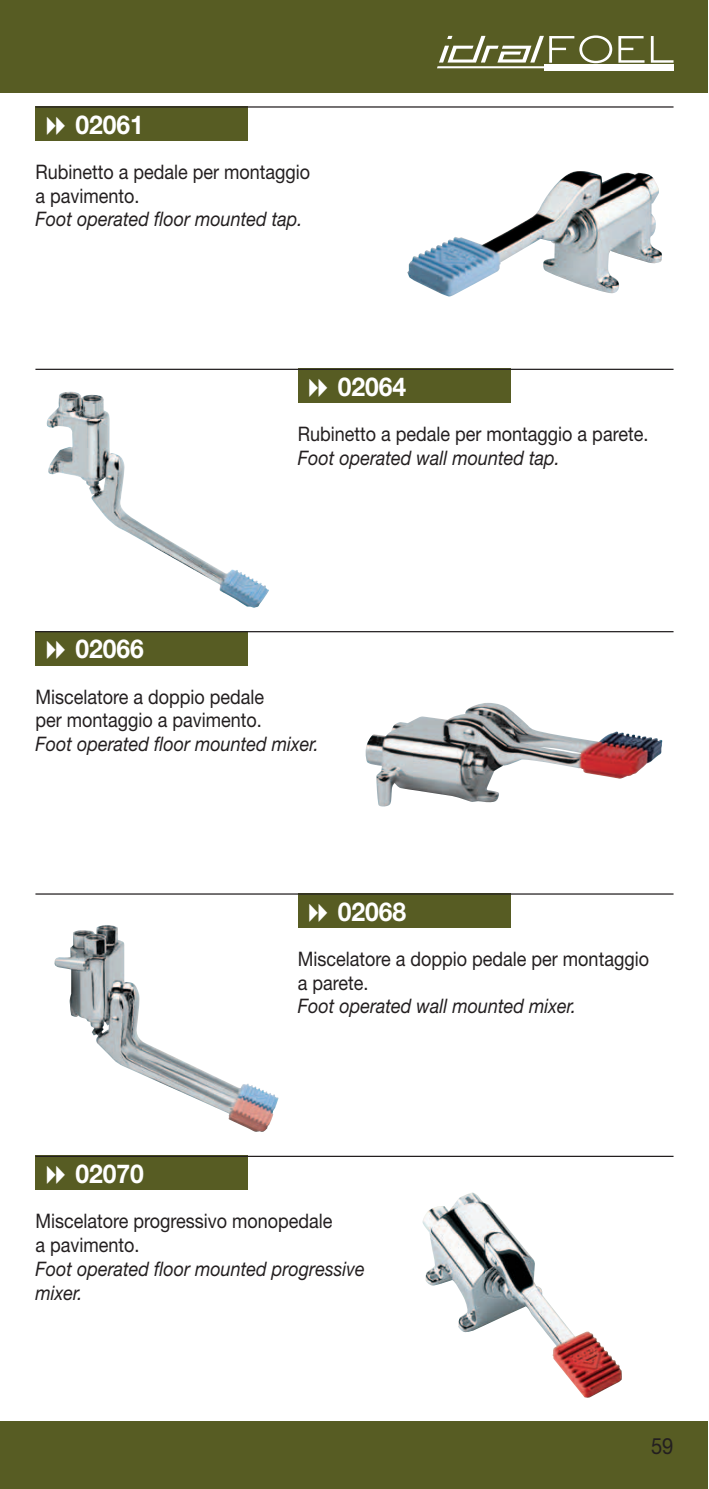
<style>
.page{position:relative;width:709px;height:1489px;background:#fff}
.page>*{position:absolute;margin:0;border:0;box-sizing:border-box;transform-origin:0 0}
.t1{font:700 26px "Helvetica Neue";color:#fff;scale:.95 1}
.t2{font:22.5px "Helvetica Neue";color:#231f20;scale:.9 1}
.t3{font:20px/23.8px "Helvetica Neue";color:#231f20;scale:.9 1}
.t4{font:italic 20px/23.8px "Helvetica Neue";color:#231f20;scale:.9 1}
</style>
<div class="page">
<div style="left:0;top:1421px;width:708px;height:67px;background:#575c23"></div>
<div style="left:0;top:1px;width:708px;height:91px;background:#575c23"></div>
<img style="left:407px;top:171px;width:255px;height:126px">
<div style="left:35px;top:106px;width:213px;height:34px;background:#575c23"></div>
<hr style="left:35px;top:106px;width:638px;height:2px;background:#231f20">
<img style="left:47px;top:392px;width:222px;height:216px">
<div style="left:298px;top:369px;width:212px;height:34px;background:#575c23"></div>
<hr style="left:35px;top:369px;width:638px;height:1px;background:#231f20">
<div style="left:298px;top:893px;width:212px;height:34px;background:#575c23"></div>
<hr style="left:35px;top:893px;width:638px;height:1px;background:#231f20">
<img style="left:54px;top:925px;width:225px;height:207px">
<img style="left:365px;top:705px;width:297px;height:101px">
<div style="left:35px;top:631px;width:213px;height:34px;background:#575c23"></div>
<hr style="left:35px;top:631px;width:638px;height:1px;background:#231f20">
<img style="left:422px;top:1192px;width:200px;height:206px">
<div style="left:35px;top:1155px;width:213px;height:34px;background:#575c23"></div>
<hr style="left:35px;top:1155px;width:638px;height:1px;background:#231f20">
<svg style="left:618px;top:36px;width:26px;height:27px"></svg>
<svg style="left:651px;top:36px;width:22px;height:27px"></svg>
<div style="left:544px;top:64px;width:129px;height:6px;background:#fff"></div>
<hr style="left:437px;top:66px;width:107px;height:2px;background:#fff">
<svg style="left:439px;top:35px;width:173px;height:28px"></svg>
<h1 class="t1" style="left:75px;top:108px;width:74px">02061</h1>
<p class="t3" style="left:35px;top:160px;width:307px">Rubinetto a pedale per montaggio a pavimento.</p>
<p class="t4" style="left:35px;top:207px;width:298px">Foot operated floor mounted tap.</p>
<h1 class="t1" style="left:338px;top:370px;width:74px">02064</h1>
<p class="t3" style="left:298px;top:422px;width:391px">Rubinetto a pedale per montaggio a parete.</p>
<p class="t4" style="left:298px;top:445px;width:293px">Foot operated wall mounted tap.</p>
<h1 class="t1" style="left:75px;top:633px;width:74px">02066</h1>
<p class="t3" style="left:35px;top:684px;width:256px">Miscelatore a doppio pedale per montaggio a pavimento.</p>
<p class="t4" style="left:35px;top:731px;width:316px">Foot operated floor mounted mixer.</p>
<h1 class="t1" style="left:338px;top:895px;width:74px">02068</h1>
<p class="t3" style="left:298px;top:946px;width:392px">Miscelatore a doppio pedale per montaggio a parete.</p>
<p class="t4" style="left:298px;top:994px;width:311px">Foot operated wall mounted mixer.</p>
<h1 class="t1" style="left:75px;top:1157px;width:74px">02070</h1>
<p class="t3" style="left:35px;top:1208px;width:332px">Miscelatore progressivo monopedale a pavimento.</p>
<p class="t4" style="left:35px;top:1256px;width:367px">Foot operated floor mounted progressive mixer.</p>
<p class="t2" style="left:651px;top:1431px;width:26px">59</p>
</div>
